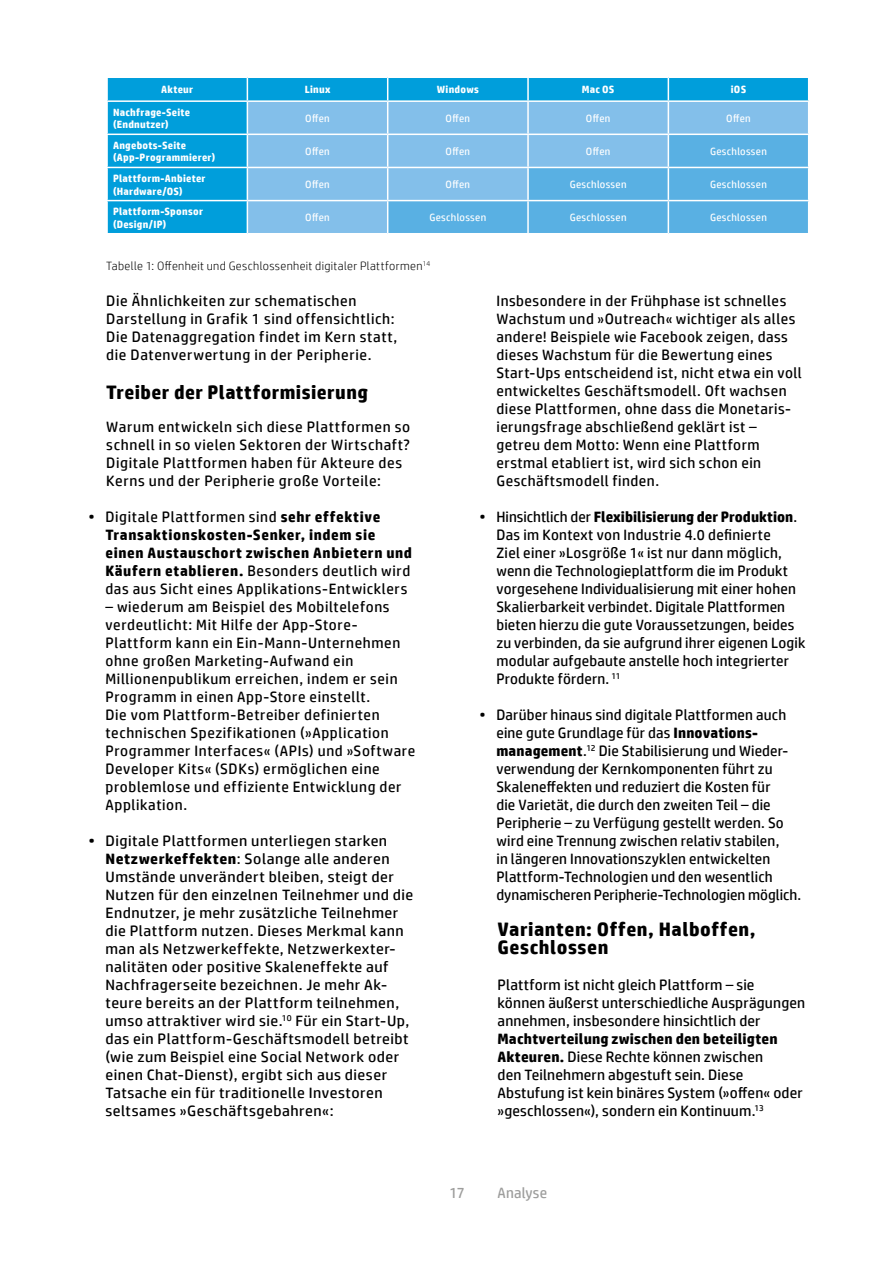
<style>
.page{position:relative;width:893px;height:1263px;background:#fff}
.page>*{position:absolute;margin:0;border:0;box-sizing:border-box;transform-origin:0 0}
.t1{font:700 19.5px/18px "HP Simplified";letter-spacing:.025em;color:#000}
.t2{font:15px/18px "HP Simplified";letter-spacing:.01em;color:#000}
.t3{font:15px/18px "HP Simplified";letter-spacing:.03em;color:#000}
.t4{font:15px/18px "HP Simplified";letter-spacing:.03em;color:#000;scale:1.05 1}
.t5{font:700 15px/18px "HP Simplified";letter-spacing:.04em;color:#000}
.t6{font:15px "HP Simplified";letter-spacing:.01em;color:#9d9d9c}
.t7{font:300 12px "HP Simplified";letter-spacing:.03em;color:#000}
.t8{font:700 10.5px/12.6px "HP Simplified";letter-spacing:.025em;color:#fff}
.t9{font:10.5px "HP Simplified";letter-spacing:.025em;color:#fff}
.s1{font-weight:400}
.s2{font-weight:700}
</style>
<div class="page">
<div style="left:108px;top:78px;width:700px;height:155px;background:#009edb"></div>
<div style="left:248px;top:102px;width:560px;height:131px;background:#83bfea"></div>
<svg style="left:388px;top:135px;width:420px;height:98px;background:#69b5e5"></svg>
<svg style="left:247px;top:78px;width:1px;height:22px"></svg>
<svg style="left:387px;top:78px;width:1px;height:22px"></svg>
<hr style="left:527px;top:78px;width:2px;height:22px;background:#fff">
<svg style="left:668px;top:78px;width:1px;height:22px"></svg>
<hr style="left:106px;top:100px;width:141px;height:2px;background:#fff">
<hr style="left:247px;top:100px;width:141px;height:2px;background:#fff">
<hr style="left:247px;top:102px;width:1px;height:32px;background:#fff">
<hr style="left:388px;top:100px;width:140px;height:2px;background:#fff">
<hr style="left:387px;top:102px;width:1px;height:32px;background:#fff">
<hr style="left:528px;top:100px;width:140px;height:2px;background:#fff">
<hr style="left:527px;top:102px;width:2px;height:32px;background:#fff">
<hr style="left:668px;top:100px;width:141px;height:2px;background:#fff">
<hr style="left:668px;top:102px;width:1px;height:32px;background:#fff">
<hr style="left:106px;top:134px;width:141px;height:1px;background:#fff">
<hr style="left:247px;top:134px;width:141px;height:1px;background:#fff">
<hr style="left:247px;top:135px;width:1px;height:32px;background:#fff">
<hr style="left:388px;top:134px;width:140px;height:1px;background:#fff">
<hr style="left:387px;top:135px;width:1px;height:32px;background:#fff">
<hr style="left:528px;top:134px;width:140px;height:1px;background:#fff">
<hr style="left:527px;top:135px;width:2px;height:32px;background:#fff">
<hr style="left:668px;top:134px;width:141px;height:1px;background:#fff">
<hr style="left:668px;top:135px;width:1px;height:32px;background:#fff">
<hr style="left:106px;top:167px;width:141px;height:1px;background:#fff">
<hr style="left:247px;top:167px;width:141px;height:1px;background:#fff">
<hr style="left:247px;top:168px;width:1px;height:32px;background:#fff">
<hr style="left:388px;top:167px;width:140px;height:1px;background:#fff">
<hr style="left:387px;top:168px;width:1px;height:32px;background:#fff">
<hr style="left:528px;top:167px;width:140px;height:1px;background:#fff">
<hr style="left:527px;top:168px;width:2px;height:32px;background:#fff">
<hr style="left:668px;top:167px;width:141px;height:1px;background:#fff">
<hr style="left:668px;top:168px;width:1px;height:32px;background:#fff">
<hr style="left:106px;top:200px;width:141px;height:1px;background:#fff">
<hr style="left:247px;top:200px;width:141px;height:1px;background:#fff">
<hr style="left:247px;top:201px;width:1px;height:32px;background:#fff">
<hr style="left:388px;top:200px;width:140px;height:1px;background:#fff">
<hr style="left:387px;top:201px;width:1px;height:32px;background:#fff">
<hr style="left:528px;top:200px;width:140px;height:1px;background:#fff">
<hr style="left:527px;top:201px;width:2px;height:32px;background:#fff">
<hr style="left:668px;top:200px;width:141px;height:1px;background:#fff">
<hr style="left:668px;top:201px;width:1px;height:32px;background:#fff">
<p class="t8" style="left:161px;top:84px;width:34px">Akteur</p>
<p class="t8" style="left:305px;top:84px;width:27px">Linux</p>
<p class="t8" style="left:437px;top:84px;width:43px">Windows</p>
<p class="t8" style="left:582px;top:84px;width:34px">Mac OS</p>
<p class="t8" style="left:731px;top:84px;width:17px">iOS</p>
<p class="t8" style="left:113px;top:106px;width:79px">Nachfrage-Seite (Endnutzer)</p>
<p class="t9" style="left:305px;top:111px;width:26px">Offen</p>
<p class="t9" style="left:446px;top:111px;width:26px">Offen</p>
<p class="t9" style="left:586px;top:111px;width:26px">Offen</p>
<p class="t9" style="left:726px;top:111px;width:26px">Offen</p>
<p class="t8" style="left:113px;top:139px;width:104px">Angebots-Seite (App-Programmierer)</p>
<p class="t9" style="left:305px;top:145px;width:26px">Offen</p>
<p class="t9" style="left:446px;top:145px;width:26px">Offen</p>
<p class="t9" style="left:586px;top:145px;width:26px">Offen</p>
<p class="t9" style="left:710px;top:145px;width:58px">Geschlossen</p>
<p class="t8" style="left:113px;top:172px;width:94px">Plattform-Anbieter (Hardware/OS)</p>
<p class="t9" style="left:305px;top:178px;width:26px">Offen</p>
<p class="t9" style="left:446px;top:178px;width:26px">Offen</p>
<p class="t9" style="left:570px;top:178px;width:58px">Geschlossen</p>
<p class="t9" style="left:710px;top:178px;width:58px">Geschlossen</p>
<p class="t8" style="left:113px;top:205px;width:92px">Plattform-Sponsor (Design/IP)</p>
<p class="t9" style="left:305px;top:211px;width:26px">Offen</p>
<p class="t9" style="left:429px;top:211px;width:58px">Geschlossen</p>
<p class="t9" style="left:570px;top:211px;width:58px">Geschlossen</p>
<p class="t9" style="left:710px;top:211px;width:58px">Geschlossen</p>
<p class="t7" style="left:106px;top:258px;width:326px">Tabelle 1: Offenheit und Geschlossenheit digitaler Plattformen<sup>14</sup></p>
<p class="t3" style="left:106px;top:292px;width:293px">Die Ähnlichkeiten zur schematischen Darstellung in Grafik 1 sind offensichtlich:<br>Die Datenaggregation findet im Kern statt, die Datenverwertung in der Peripherie.</p>
<h1 class="t1" style="left:106px;top:383px;width:263px">Treiber der Plattformisierung</h1>
<p class="t3" style="left:106px;top:418px;width:305px">Warum entwickeln sich diese Plattformen so schnell in so vielen Sektoren der Wirtschaft?<br>Digitale Plattformen haben für Akteure des Kerns und der Peripherie große Vorteile:</p>
<p class="t5" style="left:105px;top:508px;width:308px;text-indent:-17px"><span class="s1">• Digitale Plattformen sind</span> sehr effektive Transaktionskosten-Senker, indem sie einen Austauschort zwischen Anbietern und Käufern etablieren. <span class="s1">Besonders deutlich wird das aus Sicht eines Applikations-Entwicklers</span></p>
<p class="t3" style="left:105px;top:598px;width:311px">– wiederum am Beispiel des Mobiltelefons verdeutlicht: Mit Hilfe der App-Store-Plattform kann ein Ein-Mann-Unternehmen ohne großen Marketing-Aufwand ein Millionenpublikum erreichen, indem er sein Programm in einen App-Store einstellt.<br>Die vom Plattform-Betreiber definierten technischen Spezifikationen (»Application Programmer Interfaces« (APIs) und »Software Developer Kits« (SDKs) ermöglichen eine problemlose und effiziente Entwicklung der Applikation.</p>
<p class="t4" style="left:105px;top:832px;width:295px;text-indent:-17px">• Digitale Plattformen unterliegen starken <span class="s2">Netzwerkeffekten</span>: Solange alle anderen Umstände unverändert bleiben, steigt der Nutzen für den einzelnen Teilnehmer und die Endnutzer, je mehr zusätzliche Teilnehmer die Plattform nutzen. Dieses Merkmal kann man als Netzwerkeffekte, Netzwerkexter&shy;nalitäten oder positive Skaleneffekte auf Nachfragerseite bezeichnen. Je mehr Ak&shy;teure bereits an der Plattform teilnehmen, umso attraktiver wird sie.<sup>10</sup> Für ein Start-Up, das ein Plattform-Geschäftsmodell betreibt (wie zum Beispiel eine Social Network oder einen Chat-Dienst), ergibt sich aus dieser Tatsache ein für traditionelle Investoren seltsames »Geschäftsgebahren«:</p>
<p class="t3" style="left:496px;top:292px;width:307px">Insbesondere in der Frühphase ist schnelles Wachstum und »Outreach« wichtiger als alles andere! Beispiele wie Facebook zeigen, dass dieses Wachstum für die Bewertung eines Start-Ups entscheidend ist, nicht etwa ein voll entwickeltes Geschäftsmodell. Oft wachsen diese Plattformen, ohne dass die Monetaris&shy;ierungsfrage abschließend geklärt ist – getreu dem Motto: Wenn eine Plattform erstmal etabliert ist, wird sich schon ein Geschäftsmodell finden.</p>
<p class="t2" style="left:496px;top:508px;width:310px;text-indent:-17px">• Hinsichtlich der <span class="s2">Flexibilisierung der Produktion</span>.<br>Das im Kontext von Industrie 4.0 definierte<br>Ziel einer »Losgröße 1« ist nur dann möglich, wenn die Technologieplattform die im Produkt vorgesehene Individualisierung mit einer hohen Skalierbarkeit verbindet. Digitale Plattformen bieten hierzu die gute Voraussetzungen, beides zu verbinden, da sie aufgrund ihrer eigenen Logik modular aufgebaute anstelle hoch integrierter Produkte fördern. <sup>11</sup></p>
<p class="t2" style="left:496px;top:706px;width:306px;text-indent:-17px">• Darüber hinaus sind digitale Plattformen auch eine gute Grundlage für das <span class="s2">Innovations&shy;management</span>.<sup>12</sup> Die Stabilisierung und Wieder&shy;verwendung der Kernkomponenten führt zu Skaleneffekten und reduziert die Kosten für<br>die Varietät, die durch den zweiten Teil – die Peripherie – zu Verfügung gestellt werden. So wird eine Trennung zwischen relativ stabilen,<br>in längeren Innovationszyklen entwickelten Plattform-Technologien und den wesentlich dynamischeren Peripherie-Technologien möglich.</p>
<h1 class="t1" style="left:497px;top:920px;width:260px">Varianten: Offen, Halboffen,<br>Geschlossen</h1>
<p class="t2" style="left:497px;top:976px;width:309px">Plattform ist nicht gleich Plattform – sie können äußerst unterschiedliche Ausprägungen annehmen, insbesondere hinsichtlich der</p>
<p class="t2" style="left:497px;top:1030px;width:307px"><span class="s2">Machtverteilung zwischen den beteiligten Akteuren.</span> Diese Rechte können zwischen<br>den Teilnehmern abgestuft sein. Diese Abstufung ist kein binäres System (»offen« oder »geschlossen«), sondern ein Kontinuum.<sup>13</sup></p>
<p class="t6" style="left:449px;top:1183px;width:17px">17</p>
<p class="t6" style="left:497px;top:1183px;width:51px">Analyse</p>
</div>
